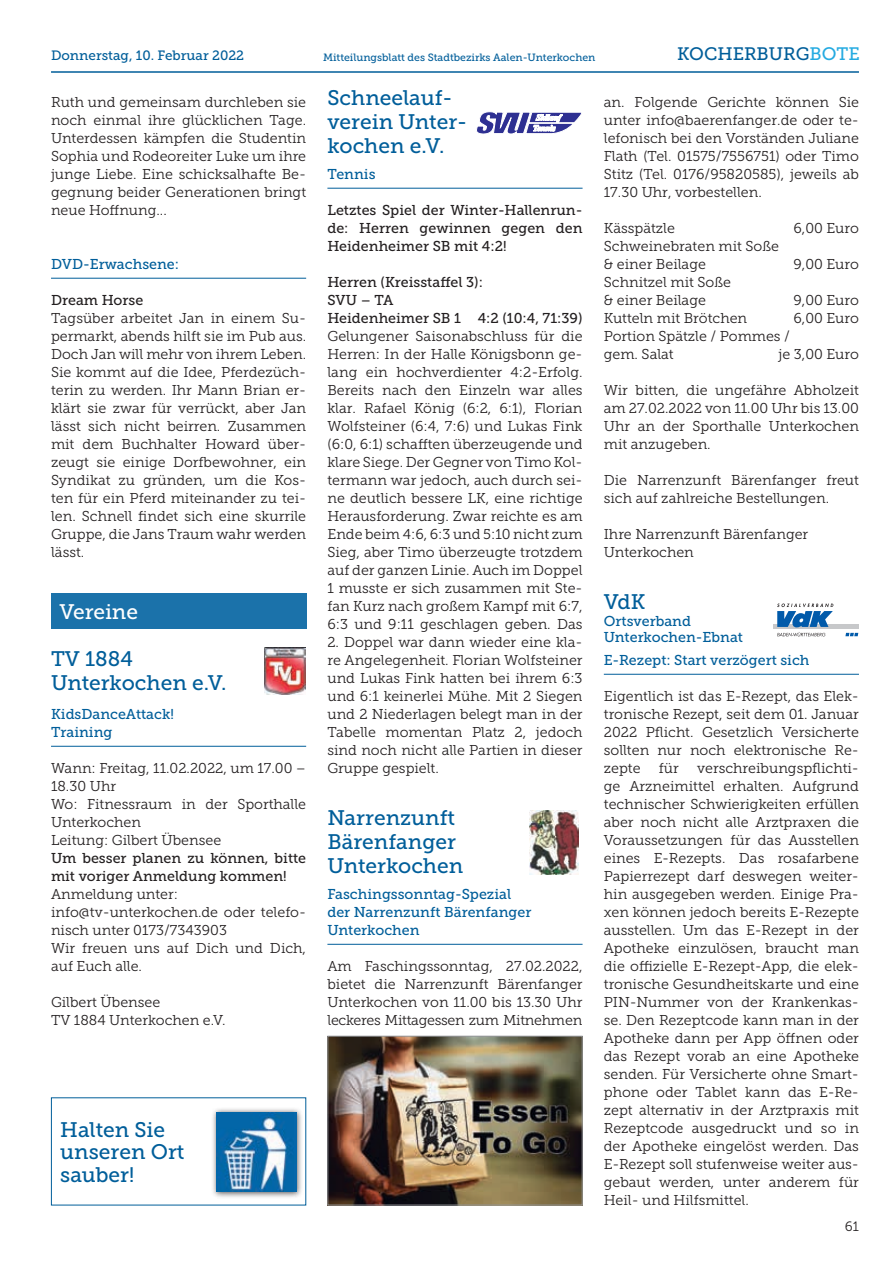
<style>
.page{position:relative;width:893px;height:1263px;background:#fff}
.page>*{position:absolute;margin:0;border:0;box-sizing:border-box;transform-origin:0 0}
.t1{font:21px/24px "Museo Slab 500";color:#005e9a}
.t2{font:21px "Museo Slab 500";letter-spacing:-.005em;color:#fff}
.t3{font:18px "Museo Slab 500";color:#005e9a}
.t4{font:14.25px/18px "Museo Slab 300";color:#231f20;text-align:justify}
.t5{font:14.25px/18px "Museo Slab 500";color:#231f20}
.t6{font:14.25px/18px "Museo Slab 500";color:#005e9a}
.t7{font:13.5px "Museo Slab 500";color:#005e9a}
.t8{font:13.5px "Museo Slab 300";color:#231f20}
.t9{font:10.5px "Museo Slab 500";color:#005e9a}
.s1{color:#24aae1}
</style>
<div class="page">
<hr style="left:51px;top:71px;width:808px;height:2px;background:#005e9a">
<hr style="left:51px;top:278px;width:255px;height:1px;background:#005e9a">
<hr style="left:51px;top:746px;width:255px;height:1px;background:#005e9a">
<hr style="left:327px;top:188px;width:256px;height:1px;background:#005e9a">
<hr style="left:327px;top:944px;width:256px;height:1px;background:#005e9a">
<hr style="left:604px;top:674px;width:255px;height:1px;background:#005e9a">
<div style="left:51px;top:593px;width:255px;height:36px;background:#1b72aa"></div>
<img style="left:265px;top:647px;width:41px;height:47px">
<svg style="left:476px;top:112px;width:106px;height:22px"></svg>
<img style="left:530px;top:810px;width:49px;height:65px">
<img style="left:329px;top:1038px;width:252px;height:165px">
<div style="left:327px;top:1036px;width:256px;height:169px;border:1px solid #939598"></div>
<div style="left:773px;top:624px;width:85px;height:5px;background:#c7c8ca"></div>
<svg style="left:777px;top:603px;width:56px;height:33px"></svg>
<svg style="left:845px;top:633px;width:13px;height:3px"></svg>
<div style="left:211px;top:1107px;width:93px;height:92px;background:#231f20;opacity:.75"></div>
<img style="left:216px;top:1112px;width:80px;height:80px">
<p class="t7" style="left:51px;top:48px;width:195px">Donnerstag, 10. Februar 2022</p>
<p class="t9" style="left:323px;top:51px;width:274px">Mitteilungsblatt des Stadtbezirks Aalen-Unterkochen</p>
<p class="t3" style="left:677px;top:44px;width:184px">KOCHERBURG<span class="s1">BOTE</span></p>
<p class="t4" style="left:51px;top:93px;width:257px">Ruth und gemeinsam durchleben sie noch einmal ihre glücklichen Tage.<br>Unterdessen kämpfen die Studentin Sophia und Rodeoreiter Luke um ihre junge Liebe. Eine schicksalhafte Be&shy;gegnung beider Generationen bringt neue Hoffnung...</p>
<p class="t6" style="left:51px;top:255px;width:130px">DVD-Erwachsene:</p>
<p class="t5" style="left:51px;top:291px;width:94px">Dream Horse</p>
<p class="t4" style="left:51px;top:309px;width:257px">Tagsüber arbeitet Jan in einem Su&shy;permarkt, abends hilft sie im Pub aus.<br>Doch Jan will mehr von ihrem Leben.<br>Sie kommt auf die Idee, Pferdezüch&shy;terin zu werden. Ihr Mann Brian er&shy;klärt sie zwar für verrückt, aber Jan lässt sich nicht beirren. Zusammen mit dem Buchhalter Howard über&shy;zeugt sie einige Dorfbewohner, ein Syndikat zu gründen, um die Kos&shy;ten für ein Pferd miteinander zu tei&shy;len. Schnell findet sich eine skurrile Gruppe, die Jans Traum wahr werden lässt.</p>
<h1 class="t2" style="left:60px;top:600px;width:80px">Vereine</h1>
<h1 class="t1" style="left:51px;top:646px;width:177px">TV 1884<br>Unterkochen e.V.</h1>
<p class="t6" style="left:51px;top:705px;width:124px">KidsDanceAttack!<br>Training</p>
<p class="t4" style="left:51px;top:759px;width:257px;text-align:left">Wann: Freitag, 11.02.2022, um 17.00 –<br>18.30 Uhr<br>Wo: Fitnessraum in der Sporthalle<br>Unterkochen<br>Leitung: Gilbert Übensee</p>
<p class="t5" style="left:51px;top:849px;width:257px">Um besser planen zu können, bitte mit voriger Anmeldung kommen!</p>
<p class="t4" style="left:51px;top:885px;width:257px;text-align:left">Anmeldung unter: info@tv-unterkochen.de oder telefo&shy;nisch unter 0173/7343903<br>Wir freuen uns auf Dich und Dich, auf Euch alle.</p>
<p class="t4" style="left:51px;top:993px;width:176px">Gilbert Übensee<br>TV 1884 Unterkochen e.V.</p>
<h1 class="t1" style="left:60px;top:1118px;width:126px;line-height:22.5px">Halten Sie unseren Ort sauber!</h1>
<h1 class="t1" style="left:327px;top:86px;width:141px">Schneelauf&shy;verein Unter&shy;kochen e.V.</h1>
<p class="t6" style="left:327px;top:165px;width:50px">Tennis</p>
<p class="t5" style="left:327px;top:201px;width:257px;text-align:justify">Letztes Spiel der Winter-Hallenrun&shy;de: Herren gewinnen gegen den Heidenheimer SB mit 4:2!</p>
<p class="t5" style="left:327px;top:273px;width:257px">Herren (Kreisstaffel 3):<br>SVU – TA<br>Heidenheimer SB 1 4:2 (10:4, 71:39)</p>
<p class="t4" style="left:327px;top:327px;width:257px">Gelungener Saisonabschluss für die Herren: In der Halle Königsbonn ge&shy;lang ein hochverdienter 4:2-Erfolg.<br>Bereits nach den Einzeln war alles klar. Rafael König (6:2, 6:1), Florian Wolfsteiner (6:4, 7:6) und Lukas Fink (6:0, 6:1) schafften überzeugende und klare Siege. Der Gegner von Timo Kol&shy;termann war jedoch, auch durch sei&shy;ne deutlich bessere LK, eine richtige Herausforderung. Zwar reichte es am Ende beim 4:6, 6:3 und 5:10 nicht zum Sieg, aber Timo überzeugte trotzdem auf der ganzen Linie. Auch im Doppel 1 musste er sich zusammen mit Ste&shy;fan Kurz nach großem Kampf mit 6:7, 6:3 und 9:11 geschlagen geben. Das</p>
<p class="t4" style="left:327px;top:633px;width:257px">2. Doppel war dann wieder eine kla&shy;re Angelegenheit. Florian Wolfsteiner und Lukas Fink hatten bei ihrem 6:3 und 6:1 keinerlei Mühe. Mit 2 Siegen und 2 Niederlagen belegt man in der Tabelle momentan Platz 2, jedoch sind noch nicht alle Partien in dieser Gruppe gespielt.</p>
<h1 class="t1" style="left:327px;top:806px;width:137px">Narrenzunft<br>Bärenfanger<br>Unterkochen</h1>
<p class="t6" style="left:327px;top:885px;width:205px">Faschingssonntag-Spezial der Narrenzunft Bärenfanger<br>Unterkochen</p>
<p class="t4" style="left:327px;top:957px;width:257px">Am Faschingssonntag, 27.02.2022, bietet die Narrenzunft Bärenfanger Unterkochen von 11.00 bis 13.30 Uhr leckeres Mittagessen zum Mitnehmen</p>
<p class="t4" style="left:604px;top:93px;width:257px">an. Folgende Gerichte können Sie unter info@baerenfanger.de oder te&shy;lefonisch bei den Vorständen Juliane Flath (Tel. 01575/7556751) oder Timo Stitz (Tel. 0176/95820585), jeweils ab 17.30 Uhr, vorbestellen.</p>
<p class="t4" style="left:604px;top:219px;width:73px">Kässpätzle</p>
<p class="t4" style="left:793px;top:219px;width:67px">6,00 Euro</p>
<p class="t4" style="left:604px;top:237px;width:177px">Schweinebraten mit Soße &amp; einer Beilage</p>
<p class="t4" style="left:793px;top:255px;width:67px">9,00 Euro</p>
<p class="t4" style="left:604px;top:273px;width:129px">Schnitzel mit Soße &amp; einer Beilage</p>
<p class="t4" style="left:793px;top:291px;width:67px">9,00 Euro</p>
<p class="t4" style="left:604px;top:309px;width:145px">Kutteln mit Brötchen</p>
<p class="t4" style="left:793px;top:309px;width:67px">6,00 Euro</p>
<p class="t4" style="left:604px;top:327px;width:188px">Portion Spätzle / Pommes / gem. Salat</p>
<p class="t4" style="left:778px;top:345px;width:82px">je 3,00 Euro</p>
<p class="t4" style="left:604px;top:381px;width:257px">Wir bitten, die ungefähre Abholzeit am 27.02.2022 von 11.00 Uhr bis 13.00<br>Uhr an der Sporthalle Unterkochen mit anzugeben.</p>
<p class="t4" style="left:604px;top:471px;width:257px">Die Narrenzunft Bärenfanger freut sich auf zahlreiche Bestellungen.</p>
<p class="t4" style="left:604px;top:525px;width:206px">Ihre Narrenzunft Bärenfanger<br>Unterkochen</p>
<h1 class="t1" style="left:604px;top:590px;width:43px">VdK</h1>
<p class="t6" style="left:604px;top:612px;width:141px;line-height:16.5px">Ortsverband<br>Unterkochen-Ebnat</p>
<p class="t6" style="left:604px;top:651px;width:207px">E-Rezept: Start verzögert sich</p>
<p class="t4" style="left:604px;top:687px;width:257px">Eigentlich ist das E-Rezept, das Elek&shy;tronische Rezept, seit dem 01. Januar 2022 Pflicht. Gesetzlich Versicherte sollten nur noch elektronische Re&shy;zepte</p>
<p class="t4" style="left:604px;top:759px;width:257px;text-indent:93px">verschreibungspflichti&shy;ge Arzneimittel erhalten. Aufgrund technischer Schwierigkeiten erfüllen aber noch nicht alle Arztpraxen die Voraussetzungen für das Ausstellen eines E-Rezepts. Das rosafarbene Papierrezept darf deswegen weiter&shy;hin ausgegeben werden. Einige Pra&shy;xen können jedoch bereits E-Rezepte ausstellen. Um das E-Rezept in der Apotheke einzulösen, braucht man die offizielle E-Rezept-App, die elek&shy;tronische Gesundheitskarte und eine PIN-Nummer von der Krankenkas&shy;se. Den Rezeptcode kann man in der Apotheke dann per App öffnen oder das Rezept vorab an eine Apotheke senden. Für Versicherte ohne Smart&shy;phone oder Tablet kann das E-Re&shy;zept alternativ in der Arztpraxis mit Rezeptcode ausgedruckt und so in der Apotheke eingelöst werden. Das E-Rezept soll stufenweise weiter aus&shy;gebaut werden, unter anderem für Heil- und Hilfsmittel.</p>
<p class="t4" style="left:659px;top:759px;width:22px">für</p>
<p class="t8" style="left:845px;top:1218px;width:16px">61</p>
</div>
